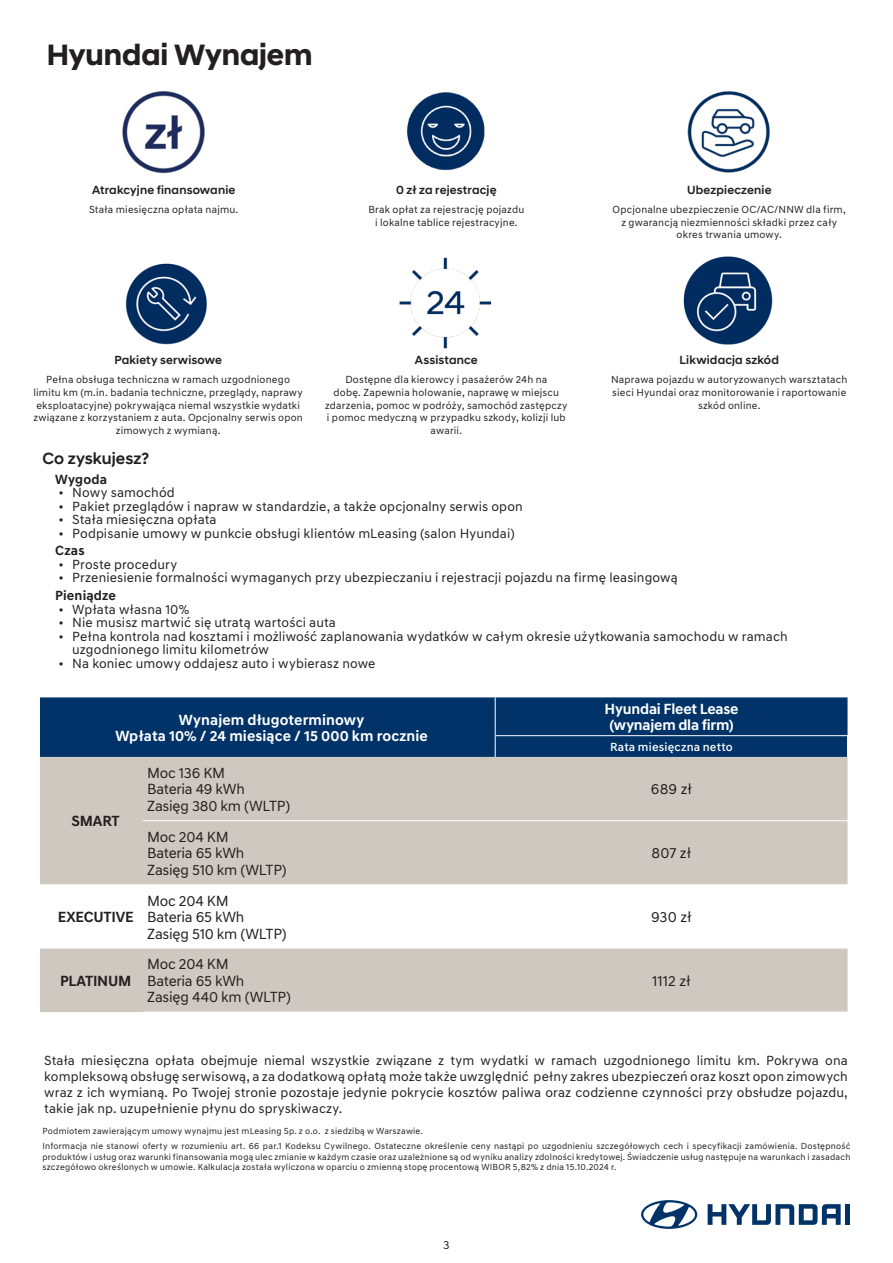
<style>
.page{position:relative;width:893px;height:1263px;background:#fff}
.page>*{position:absolute;margin:0;border:0;box-sizing:border-box;transform-origin:0 0}
.t1{font:700 30px "Hyundai Sans Head";color:#231f20}
.t2{font:500 16.5px "Hyundai Sans Head";letter-spacing:.005em;color:#231f20}
.t3{font:15px/16.5px "Hyundai Sans Text";letter-spacing:-.015em;color:#231f20}
.t4{font:700 15px "Hyundai Sans Text";letter-spacing:.005em;color:#fff}
.t5{font:700 15px "Hyundai Sans Text";letter-spacing:-.015em;color:#fff}
.t6{font:700 15px "Hyundai Sans Text";letter-spacing:-.015em;color:#231f20}
.t7{font:13.5px/16.2px "Hyundai Sans Text";letter-spacing:.01em;color:#231f20}
.t8{font:700 13.5px "Hyundai Sans Text";letter-spacing:.01em;color:#231f20}
.t9{font:500 12px "Hyundai Sans Head";letter-spacing:.015em;color:#231f20}
.t10{font:500 12px "Hyundai Sans Text";letter-spacing:.015em;color:#fff}
.t11{font:12px "Hyundai Sans Text";color:#231f20}
.t12{font:10.5px/12.6px "Hyundai Sans Text";letter-spacing:.02em;color:#231f20;text-align:center}
.t13{font:9px/10.8px "Hyundai Sans Text";letter-spacing:.02em;color:#231f20;text-align:justify}
</style>
<div class="page">
<svg style="left:708px;top:1204px;width:133px;height:21px"></svg>
<div style="left:845px;top:1204px;width:5px;height:21px;background:#013368"></div>
<svg style="left:641px;top:1200px;width:56px;height:29px"></svg>
<div style="left:40px;top:697px;width:807px;height:60px;background:#013368"></div>
<div style="left:40px;top:757px;width:807px;height:255px;background:#cfc8c1"></div>
<svg style="left:40px;top:884px;width:807px;height:64px"></svg>
<hr style="left:495px;top:697px;width:1px;height:39px;background:#fff">
<svg style="left:495px;top:736px;width:1px;height:21px"></svg>
<hr style="left:143px;top:820px;width:352px;height:1px;background:#fff">
<hr style="left:495px;top:820px;width:352px;height:1px;background:#fff">
<hr style="left:496px;top:735px;width:352px;height:1px;background:#fff">
<img style="left:122px;top:91px;width:83px;height:83px">
<img style="left:406px;top:92px;width:79px;height:79px">
<img style="left:687px;top:91px;width:83px;height:82px">
<img style="left:125px;top:263px;width:82px;height:82px">
<img style="left:399px;top:257px;width:93px;height:92px">
<img style="left:683px;top:256px;width:90px;height:89px">
<p class="t1" style="left:47px;top:37px;width:267px">Hyundai Wynajem</p>
<p class="t9" style="left:92px;top:183px;width:145px">Atrakcyjne finansowanie</p>
<p class="t12" style="left:89px;top:203px;width:151px">Stała miesięczna opłata najmu.</p>
<p class="t9" style="left:396px;top:183px;width:102px">0 zł za rejestrację</p>
<p class="t12" style="left:368px;top:203px;width:157px">Brak opłat za rejestrację pojazdu i lokalne tablice rejestracyjne.</p>
<p class="t9" style="left:687px;top:183px;width:86px">Ubezpieczenie</p>
<p class="t12" style="left:613px;top:203px;width:235px">Opcjonalne ubezpieczenie OC/AC/NNW dla firm, z gwarancją niezmienności składki przez cały okres trwania umowy.</p>
<p class="t9" style="left:114px;top:353px;width:109px">Pakiety serwisowe</p>
<p class="t12" style="left:33px;top:373px;width:271px">Pełna obsługa techniczna w ramach uzgodnionego limitu km (m.in. badania techniczne, przeglądy, naprawy eksploatacyjne) pokrywająca niemal wszystkie wydatki związane z korzystaniem z auta. Opcjonalny serwis opon zimowych z wymianą.</p>
<p class="t9" style="left:415px;top:353px;width:64px">Assistance</p>
<p class="t12" style="left:325px;top:373px;width:244px">Dostępne dla kierowcy i pasażerów 24h na<br>dobę. Zapewnia holowanie, naprawę w miejscu zdarzenia, pomoc w podróży, samochód zastępczy i pomoc medyczną w przypadku szkody, kolizji lub awarii.</p>
<p class="t9" style="left:680px;top:353px;width:101px">Likwidacja szkód</p>
<p class="t12" style="left:611px;top:373px;width:238px">Naprawa pojazdu w autoryzowanych warsztatach sieci Hyundai oraz monitorowanie i raportowanie szkód online.</p>
<p class="t2" style="left:43px;top:449px;width:108px">Co zyskujesz?</p>
<p class="t8" style="left:55px;top:471px;width:53px">Wygoda</p>
<p class="t7" style="left:58px;top:484px;width:118px">• Nowy samochód</p>
<p class="t7" style="left:58px;top:498px;width:466px">• Pakiet przeglądów i napraw w standardzie, a także opcjonalny serwis opon</p>
<p class="t7" style="left:58px;top:511px;width:160px">• Stała miesięczna opłata</p>
<p class="t7" style="left:58px;top:525px;width:458px">• Podpisanie umowy w punkcie obsługi klientów mLeasing (salon Hyundai)</p>
<p class="t8" style="left:55px;top:542px;width:31px">Czas</p>
<p class="t7" style="left:58px;top:556px;width:120px">• Proste procedury</p>
<p class="t7" style="left:58px;top:570px;width:621px">• Przeniesienie formalności wymaganych przy ubezpieczaniu i rejestracji pojazdu na firmę leasingową</p>
<p class="t8" style="left:55px;top:587px;width:62px">Pieniądze</p>
<p class="t7" style="left:58px;top:601px;width:132px">• Wpłata własna 10%</p>
<p class="t7" style="left:58px;top:614px;width:279px">• Nie musisz martwić się utratą wartości auta</p>
<p class="t7" style="left:72px;top:629px;width:717px;line-height:13.5px;text-indent:-14px">• Pełna kontrola nad kosztami i możliwość zaplanowania wydatków w całym okresie użytkowania samochodu w ramach uzgodnionego limitu kilometrów</p>
<p class="t7" style="left:58px;top:655px;width:319px">• Na koniec umowy oddajesz auto i wybierasz nowe</p>
<p class="t4" style="left:179px;top:710px;width:187px">Wynajem długoterminowy</p>
<p class="t4" style="left:115px;top:727px;width:314px">Wpłata 10% / 24 miesiące / 15 000 km rocznie</p>
<p class="t6" style="left:72px;top:812px;width:50px">SMART</p>
<p class="t6" style="left:58px;top:908px;width:77px">EXECUTIVE</p>
<p class="t6" style="left:60px;top:971px;width:73px">PLATINUM</p>
<p class="t3" style="left:147px;top:764px;width:145px">Moc 136 KM<br>Bateria 49 kWh<br>Zasięg 380 km (WLTP)</p>
<p class="t3" style="left:147px;top:828px;width:141px">Moc 204 KM<br>Bateria 65 kWh<br>Zasięg 510 km (WLTP)</p>
<p class="t3" style="left:147px;top:892px;width:141px">Moc 204 KM<br>Bateria 65 kWh<br>Zasięg 510 km (WLTP)</p>
<p class="t3" style="left:147px;top:956px;width:145px">Moc 204 KM<br>Bateria 65 kWh<br>Zasięg 440 km (WLTP)</p>
<p class="t5" style="left:605px;top:699px;width:135px">Hyundai Fleet Lease</p>
<p class="t5" style="left:609px;top:716px;width:126px">(wynajem dla firm)</p>
<p class="t10" style="left:610px;top:739px;width:124px">Rata miesięczna netto</p>
<p class="t3" style="left:651px;top:781px;width:43px">689 zł</p>
<p class="t3" style="left:652px;top:845px;width:41px">807 zł</p>
<p class="t3" style="left:651px;top:909px;width:42px">930 zł</p>
<p class="t3" style="left:652px;top:972px;width:40px">1112 zł</p>
<p class="t7" style="left:44px;top:1052px;width:805px;text-align:justify">Stała miesięczna opłata obejmuje niemal wszystkie związane z tym wydatki w ramach uzgodnionego limitu km. Pokrywa ona kompleksową obsługę serwisową, a za dodatkową opłatą może także uwzględnić pełny zakres ubezpieczeń oraz koszt opon zimowych wraz z ich wymianą. Po Twojej stronie pozostaje jedynie pokrycie kosztów paliwa oraz codzienne czynności przy obsłudze pojazdu, takie jak np. uzupełnienie płynu do spryskiwaczy.</p>
<p class="t13" style="left:43px;top:1125px;width:382px">Podmiotem zawierającym umowy wynajmu jest mLeasing Sp. z o.o. z siedzibą w Warszawie.</p>
<p class="t13" style="left:43px;top:1140px;width:809px">Informacja nie stanowi oferty w rozumieniu art. 66 par.1 Kodeksu Cywilnego. Ostateczne określenie ceny nastąpi po uzgodnieniu szczegółowych cech i specyfikacji zamówienia. Dostępność produktów i usług oraz warunki finansowania mogą ulec zmianie w każdym czasie oraz uzależnione są od wyniku analizy zdolności kredytowej. Świadczenie usług następuje na warunkach i zasadach szczegółowo określonych w umowie. Kalkulacja została wyliczona w oparciu o zmienną stopę procentową WIBOR 5,82% z dnia 15.10.2024 r.</p>
<p class="t11" style="left:443px;top:1237px;width:8px">3</p>
</div>
